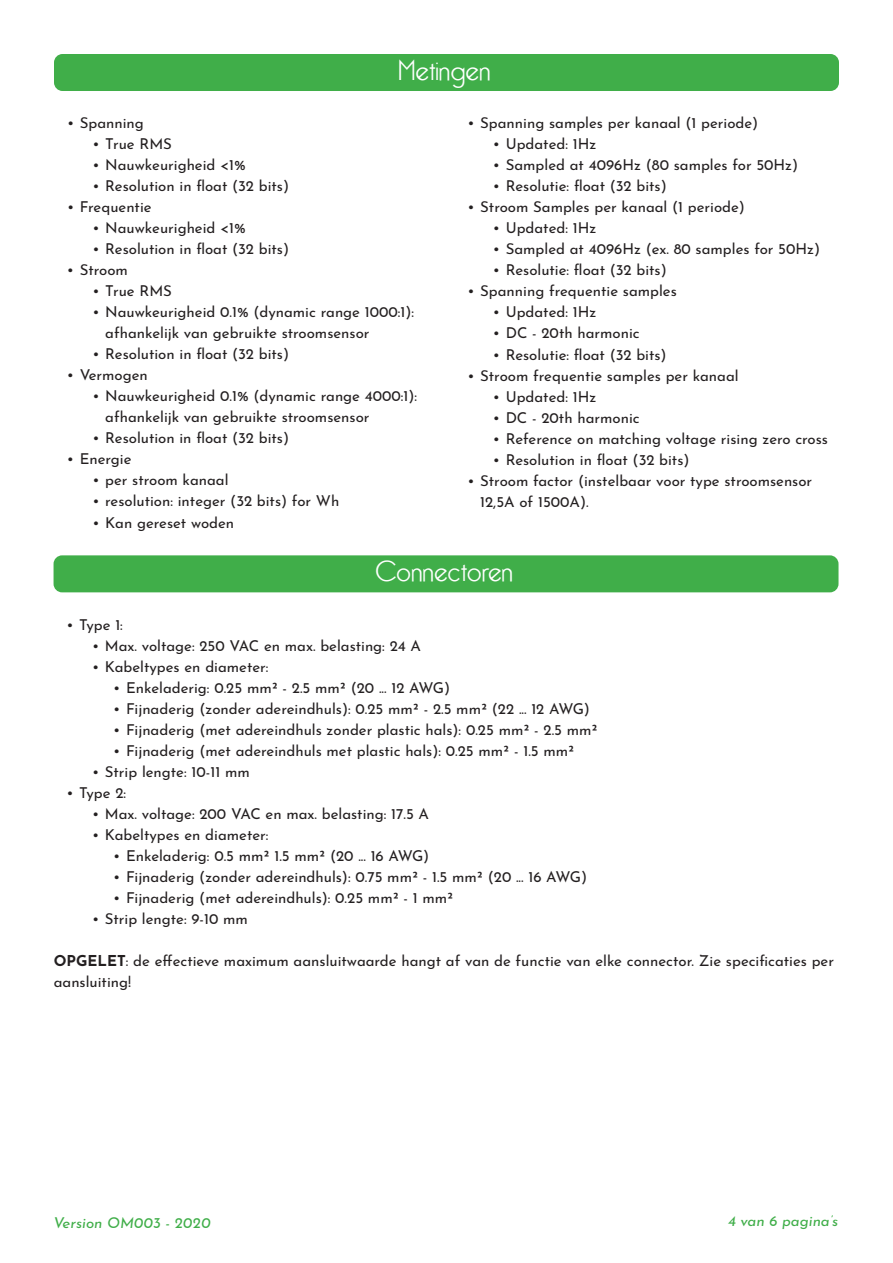
<style>
.page{position:relative;width:893px;height:1263px;background:#fff}
.page>*{position:absolute;margin:0;border:0;box-sizing:border-box;transform-origin:0 0}
.t1{font:300 30px "Capone";color:#fff}
.t2{font:15px/21px "Josefin Sans";color:#231f20}
.t3{font:italic 15px "Josefin Sans";color:#40ae49}
.s1{font-weight:700}
</style>
<div class="page">
<div style="left:54px;top:555px;width:784px;height:37px;background:#40ae49;border-radius:9px"></div>
<div style="left:54px;top:54px;width:785px;height:37px;background:#40ae49;border-radius:9px"></div>
<h1 class="t1" style="left:399px;top:54px;width:94px">Metingen</h1>
<p class="t2" style="left:67px;top:111px;width:78px">• Spanning</p>
<p class="t2" style="left:93px;top:132px;width:81px">• True RMS</p>
<p class="t2" style="left:93px;top:153px;width:155px">• Nauwkeurigheid &lt;1%</p>
<p class="t2" style="left:93px;top:174px;width:198px">• Resolution in float (32 bits)</p>
<p class="t2" style="left:67px;top:195px;width:86px">• Frequentie</p>
<p class="t2" style="left:92px;top:216px;width:155px">• Nauwkeurigheid &lt;1%</p>
<p class="t2" style="left:92px;top:237px;width:198px">• Resolution in float (32 bits)</p>
<p class="t2" style="left:67px;top:258px;width:62px">• Stroom</p>
<p class="t2" style="left:92px;top:279px;width:81px">• True RMS</p>
<p class="t2" style="left:105px;top:300px;width:310px;text-indent:-13px">• Nauwkeurigheid 0.1% (dynamic range 1000:1): afhankelijk van gebruikte stroomsensor</p>
<p class="t2" style="left:92px;top:342px;width:198px">• Resolution in float (32 bits)</p>
<p class="t2" style="left:67px;top:363px;width:82px">• Vermogen</p>
<p class="t2" style="left:105px;top:384px;width:314px;text-indent:-13px">• Nauwkeurigheid 0.1% (dynamic range 4000:1): afhankelijk van gebruikte stroomsensor</p>
<p class="t2" style="left:92px;top:426px;width:198px">• Resolution in float (32 bits)</p>
<p class="t2" style="left:67px;top:447px;width:66px">• Energie</p>
<p class="t2" style="left:92px;top:468px;width:138px">• per stroom kanaal</p>
<p class="t2" style="left:92px;top:489px;width:248px">• resolution: integer (32 bits) for Wh</p>
<p class="t2" style="left:92px;top:510px;width:143px">• Kan gereset woden</p>
<p class="t2" style="left:467px;top:111px;width:292px">• Spanning samples per kanaal (1 periode)</p>
<p class="t2" style="left:493px;top:132px;width:105px">• Updated: 1Hz</p>
<p class="t2" style="left:493px;top:153px;width:307px">• Sampled at 4096Hz (80 samples for 50Hz)</p>
<p class="t2" style="left:493px;top:174px;width:175px">• Resolutie: float (32 bits)</p>
<p class="t2" style="left:467px;top:195px;width:279px">• Stroom Samples per kanaal (1 periode)</p>
<p class="t2" style="left:493px;top:216px;width:105px">• Updated: 1Hz</p>
<p class="t2" style="left:493px;top:237px;width:329px">• Sampled at 4096Hz (ex. 80 samples for 50Hz)</p>
<p class="t2" style="left:493px;top:258px;width:175px">• Resolutie: float (32 bits)</p>
<p class="t2" style="left:467px;top:279px;width:211px">• Spanning frequentie samples</p>
<p class="t2" style="left:493px;top:300px;width:105px">• Updated: 1Hz</p>
<p class="t2" style="left:493px;top:321px;width:148px">• DC - 20th harmonic</p>
<p class="t2" style="left:493px;top:342px;width:175px">• Resolutie: float (32 bits)</p>
<p class="t2" style="left:467px;top:363px;width:273px">• Stroom frequentie samples per kanaal</p>
<p class="t2" style="left:493px;top:384px;width:105px">• Updated: 1Hz</p>
<p class="t2" style="left:493px;top:405px;width:148px">• DC - 20th harmonic</p>
<p class="t2" style="left:493px;top:426px;width:337px">• Reference on matching voltage rising zero cross</p>
<p class="t2" style="left:493px;top:447px;width:198px">• Resolution in float (32 bits)</p>
<p class="t2" style="left:480px;top:468px;width:334px;text-indent:-13px">• Stroom factor (instelbaar voor type stroomsensor<br>12,5A of 1500A).</p>
<h1 class="t1" style="left:376px;top:555px;width:139px">Connectoren</h1>
<p class="t2" style="left:67px;top:612px;width:58px">• Type 1:</p>
<p class="t2" style="left:92px;top:633px;width:330px">• Max. voltage: 250 VAC en max. belasting: 24 A</p>
<p class="t2" style="left:92px;top:654px;width:178px">• Kabeltypes en diameter:</p>
<p class="t2" style="left:113px;top:675px;width:338px">• Enkeladerig: 0.25 mm² - 2.5 mm² (20 ... 12 AWG)</p>
<p class="t2" style="left:113px;top:696px;width:478px">• Fijnaderig (zonder adereindhuls): 0.25 mm² - 2.5 mm² (22 ... 12 AWG)</p>
<p class="t2" style="left:113px;top:717px;width:486px">• Fijnaderig (met adereindhuls zonder plastic hals): 0.25 mm² - 2.5 mm²</p>
<p class="t2" style="left:113px;top:738px;width:462px">• Fijnaderig (met adereindhuls met plastic hals): 0.25 mm² - 1.5 mm²</p>
<p class="t2" style="left:92px;top:759px;width:159px">• Strip lengte: 10-11 mm</p>
<p class="t2" style="left:67px;top:780px;width:61px">• Type 2:</p>
<p class="t2" style="left:92px;top:801px;width:339px">• Max. voltage: 200 VAC en max. belasting: 17.5 A</p>
<p class="t2" style="left:92px;top:822px;width:178px">• Kabeltypes en diameter:</p>
<p class="t2" style="left:113px;top:843px;width:318px">• Enkeladerig: 0.5 mm² 1.5 mm² (20 ... 16 AWG)</p>
<p class="t2" style="left:113px;top:864px;width:475px">• Fijnaderig (zonder adereindhuls): 0.75 mm² - 1.5 mm² (20 ... 16 AWG)</p>
<p class="t2" style="left:113px;top:885px;width:342px">• Fijnaderig (met adereindhuls): 0.25 mm² - 1 mm²</p>
<p class="t2" style="left:92px;top:906px;width:157px">• Strip lengte: 9-10 mm</p>
<p class="t2" style="left:54px;top:948px;width:782px"><span class="s1">OPGELET</span>: de effectieve maximum aansluitwaarde hangt af van de functie van elke connector. Zie specificaties per aansluiting!</p>
<p class="t3" style="left:54px;top:1210px;width:159px">Version OM003 - 2020</p>
<p class="t3" style="left:728px;top:1209px;width:112px">4 van 6 pagina’s</p>
</div>
